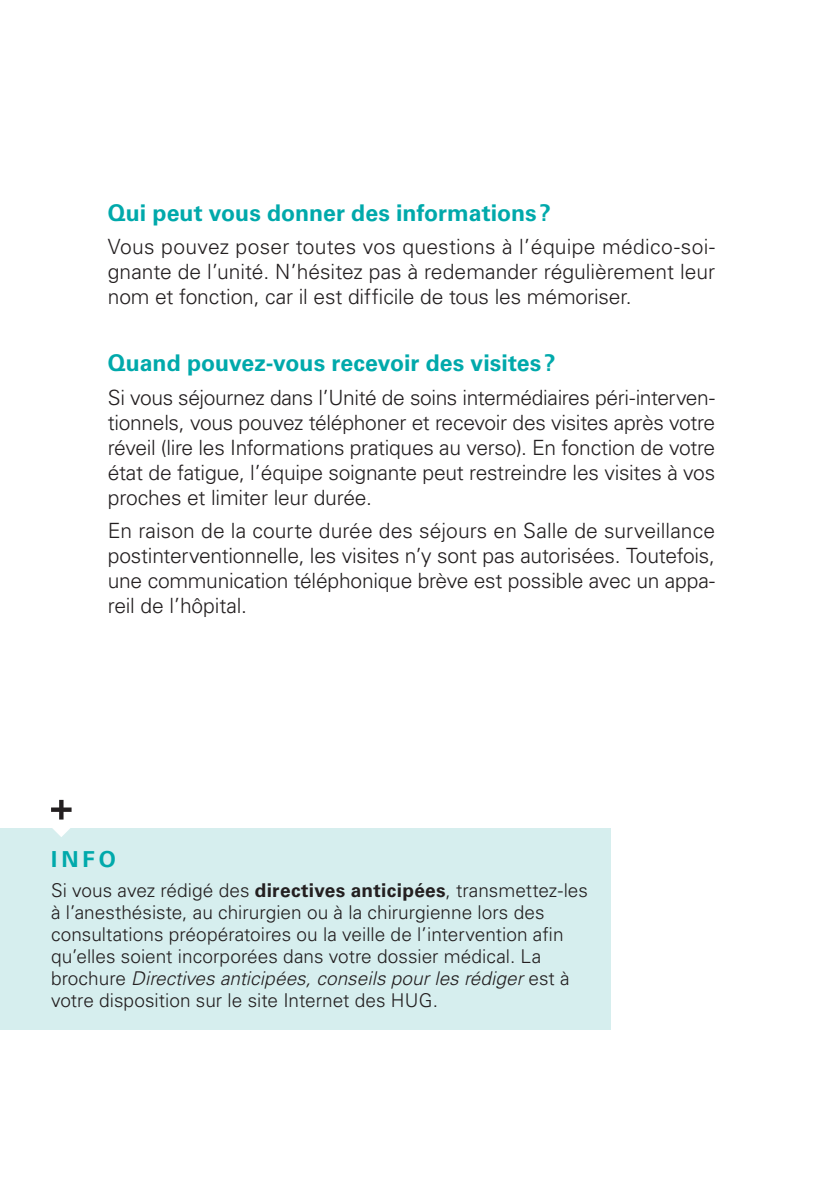
<style>
.page{position:relative;width:823px;height:1191px;background:#fff}
.page>*{position:absolute;margin:0;border:0;box-sizing:border-box;transform-origin:0 0}
.t1{font:700 23px "Univers LT Std";color:#00a9ab}
.t2{font:700 22px "Univers LT Std";color:#00a9ab}
.t3{font:300 21px/25px "Univers LT Std";letter-spacing:-.01em;color:#231f20;text-align:justify}
.t4{font:300 19px/22px "Univers LT Std";color:#231f20}
.s1{font-weight:700}
.s2{font-style:italic}
</style>
<div class="page">
<div style="left:0;top:828px;width:610px;height:202px;background:#d6eeee"></div>
<svg style="left:51px;top:800px;width:20px;height:37px"></svg>
<hr style="left:822px;top:1077px;width:1px;height:114px;background:#00a9ab">
<p class="t1" style="left:108px;top:199px;width:444px">Qui peut vous donner des informations?</p>
<p class="t3" style="left:108px;top:234px;width:608px">Vous pouvez poser toutes vos questions à l’équipe médico-soi&shy;gnante de l’unité. N’hésitez pas à redemander régulièrement leur nom et fonction, car il est difficile de tous les mémoriser.</p>
<p class="t1" style="left:108px;top:349px;width:449px">Quand pouvez-vous recevoir des visites?</p>
<p class="t3" style="left:108px;top:384px;width:608px">Si vous séjournez dans l’Unité de soins intermédiaires péri-interven&shy;tionnels, vous pouvez téléphoner et recevoir des visites après votre réveil (lire les Informations pratiques au verso). En fonction de votre état de fatigue, l’équipe soignante peut restreindre les visites à vos proches et limiter leur durée.</p>
<p class="t3" style="left:108px;top:518px;width:608px">En raison de la courte durée des séjours en Salle de surveillance postinterventionnelle, les visites n’y sont pas autorisées. Toutefois, une communication téléphonique brève est possible avec un appa&shy;reil de l’hôpital.</p>
<p class="t2" style="left:51px;top:846px;width:66px">INFO</p>
<p class="t4" style="left:51px;top:879px;width:538px">Si vous avez rédigé des <span class="s1">directives anticipées</span>, transmettez-les à l’anesthésiste, au chirurgien ou à la chirurgienne lors des consultations préopératoires ou la veille de l’intervention afin qu’elles soient incorporées dans votre dossier médical. La brochure <span class="s2">Directives anticipées, conseils pour les rédiger</span> est à votre disposition sur le site Internet des HUG.</p>
</div>
